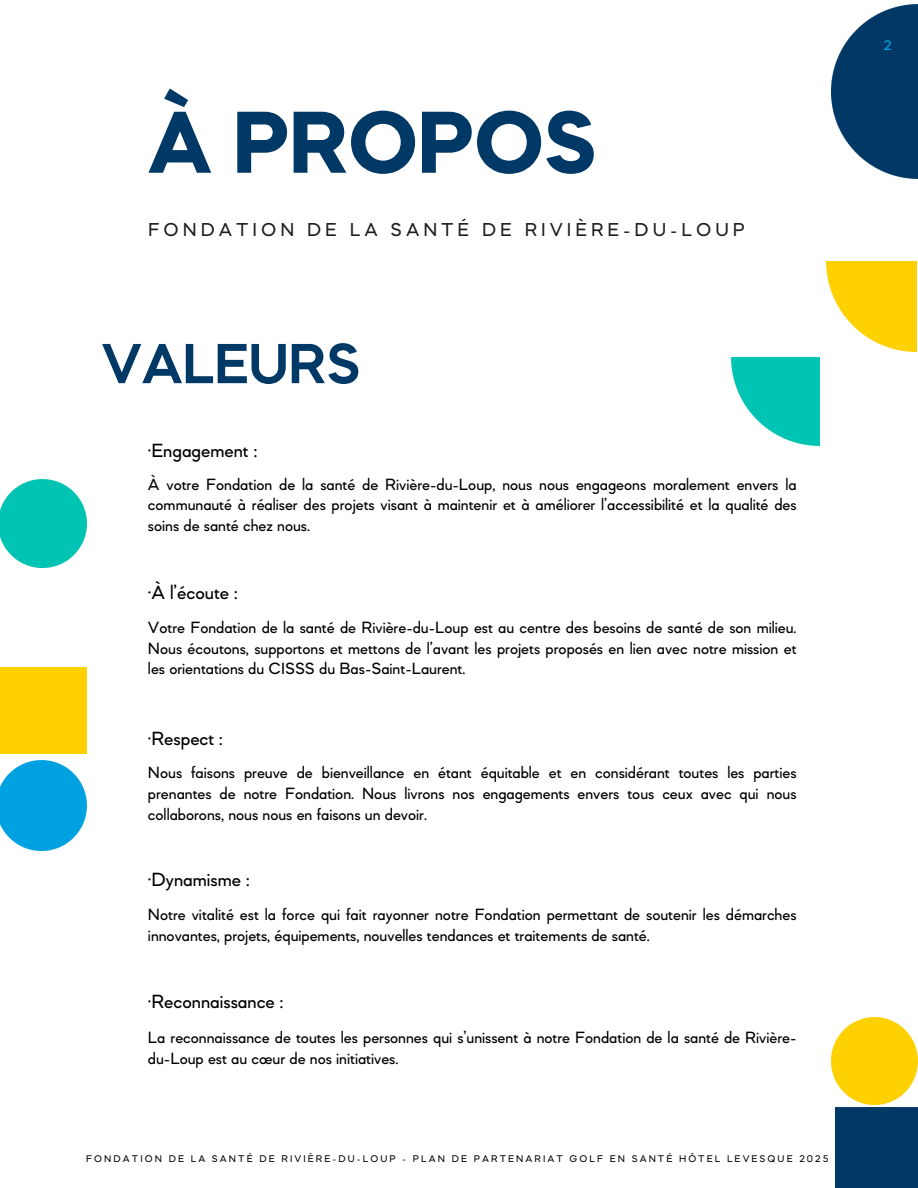
<style>
.page{position:relative;width:918px;height:1188px;background:#fff}
.page>*{position:absolute;margin:0;border:0;box-sizing:border-box;transform-origin:0 0}
.t1{font:700 87.15px "Mazzard H";color:#003866}
.t2{font:600 55.95px "Mazzard H";color:#003866}
.t3{font:500 20.4px "Mazzard L";color:#000}
.t4{font:500 19.95px "Mazzard L";letter-spacing:.2em;color:#1e1e1e}
.t5{font:500 17.4px/20.7px "Mazzard L";color:#000;text-align:justify}
.t6{font:500 14.85px "Mazzard L";color:#00a1e1}
.t7{font:500 10.35px "Mazzard L";letter-spacing:.2em;color:#000}
</style>
<div class="page">
<img style="left:831px;top:4px;width:87px;height:175px">
<img style="left:826px;top:261px;width:90px;height:90px">
<img style="left:0;top:479px;width:86px;height:88px">
<div style="left:0;top:667px;width:87px;height:87px;background:#ffd100"></div>
<img style="left:0;top:760px;width:87px;height:90px">
<img style="left:831px;top:1018px;width:87px;height:86px">
<div style="left:835px;top:1107px;width:83px;height:81px;background:#003866"></div>
<img style="left:732px;top:358px;width:88px;height:88px">
<h1 class="t1" style="left:148px;top:99px;width:450px">À PROPOS</h1>
<h3 class="t4" style="left:148px;top:219px;width:598px">FONDATION DE LA SANTÉ DE RIVIÈRE-DU-LOUP</h3>
<p class="t2" style="left:102px;top:336px;width:260px">VALEURS</p>
<p class="t3" style="left:148px;top:440px;width:111px">·Engagement :</p>
<p class="t5" style="left:148px;top:473px;width:650px">À votre Fondation de la santé de Rivière-du-Loup, nous nous engageons moralement envers la communauté à réaliser des projets visant à maintenir et à améliorer l’accessibilité et la qualité des soins de santé chez nous.</p>
<p class="t3" style="left:148px;top:582px;width:91px">·À l’écoute :</p>
<p class="t5" style="left:148px;top:617px;width:650px">Votre Fondation de la santé de Rivière-du-Loup est au centre des besoins de santé de son milieu.<br>Nous écoutons, supportons et mettons de l’avant les projets proposés en lien avec notre mission et les orientations du CISSS du Bas-Saint-Laurent.</p>
<h2 class="t3" style="left:148px;top:727px;width:76px">·Respect :</h2>
<p class="t5" style="left:148px;top:762px;width:650px">Nous faisons preuve de bienveillance en étant équitable et en considérant toutes les parties prenantes de notre Fondation. Nous livrons nos engagements envers tous ceux avec qui nous collaborons, nous nous en faisons un devoir.</p>
<h4 class="t3" style="left:148px;top:869px;width:103px">·Dynamisme :</h4>
<h5 class="t5" style="left:148px;top:904px;width:650px">Notre vitalité est la force qui fait rayonner notre Fondation permettant de soutenir les démarches innovantes, projets, équipements, nouvelles tendances et traitements de santé.</h5>
<h4 class="t3" style="left:148px;top:990px;width:137px">·Reconnaissance :</h4>
<h5 class="t5" style="left:148px;top:1027px;width:650px">La reconnaissance de toutes les personnes qui s’unissent à notre Fondation de la santé de Rivière&shy;du-Loup est au cœur de nos initiatives.</h5>
<h5 class="t7" style="left:86px;top:1154px;width:744px">FONDATION DE LA SANTÉ DE RIVIÈRE-DU-LOUP - PLAN DE PARTENARIAT GOLF EN SANTÉ HÔTEL LEVESQUE 2025</h5>
<h4 class="t6" style="left:884px;top:37px;width:9px">2</h4>
</div>
